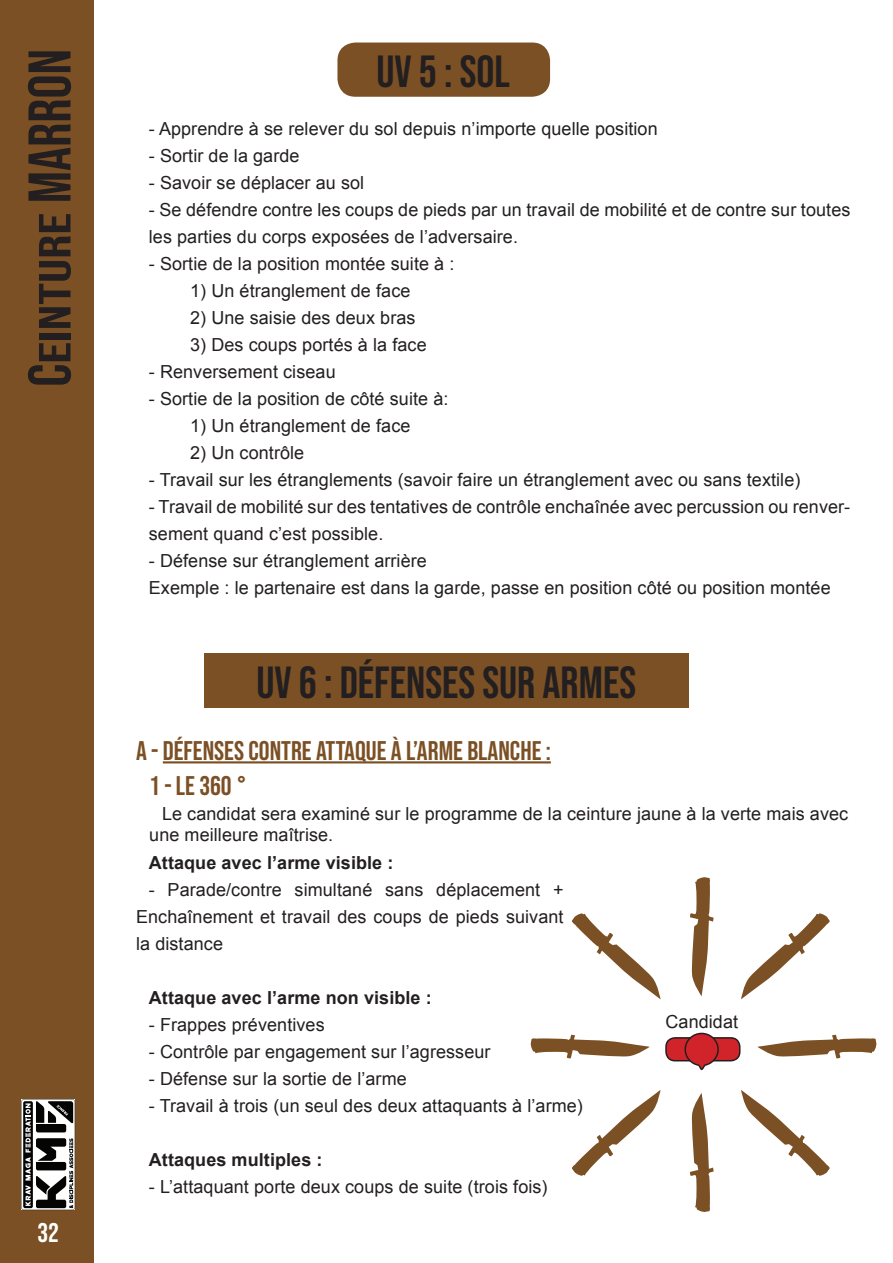
<style>
.page{position:relative;width:893px;height:1263px;background:#fff}
.page>*{position:absolute;margin:0;border:0;box-sizing:border-box;transform-origin:0 0}
.t1{font:60px "Bebas Neue";color:#231f20}
.t2{font:45px "Bebas Neue";color:#231f20}
.t3{font:27px/35.2px "Bebas Neue";color:#7b5024}
.t4{font:27px "Bebas Neue";color:#fff}
.t5{font:18px/27px "Arial";letter-spacing:.005em;color:#231f20}
.t6{font:700 18px "Arial";letter-spacing:.005em;color:#231f20}
.s1{font-size:45px}
</style>
<div class="page">
<div style="left:0;top:0;width:94px;height:1263px;background:#7b5024"></div>
<svg style="left:21px;top:1099px;width:54px;height:111px"></svg>
<div style="left:337px;top:43px;width:213px;height:54px;background:#7b5024;border-radius:18px"></div>
<div style="left:204px;top:654px;width:485px;height:54px;background:#7b5024"></div>
<hr style="left:163px;top:761px;width:388px;height:2px;background:#7b5024">
<div style="left:666px;top:1038px;width:74px;height:23px;background:#d1232a;border-radius:9px"></div>
<div style="left:665px;top:1037px;width:75px;height:24px;border:2px solid #231f20;border-radius:9px"></div>
<svg style="left:684px;top:1032px;width:36px;height:38px"></svg>
<svg style="left:757px;top:1035px;width:120px;height:23px"></svg>
<svg style="left:530px;top:1035px;width:120px;height:23px"></svg>
<svg style="left:690px;top:1093px;width:24px;height:119px"></svg>
<svg style="left:741px;top:1090px;width:89px;height:86px"></svg>
<svg style="left:572px;top:1090px;width:88px;height:86px"></svg>
<svg style="left:690px;top:877px;width:24px;height:119px"></svg>
<svg style="left:741px;top:913px;width:89px;height:86px"></svg>
<svg style="left:572px;top:913px;width:88px;height:86px"></svg>
<h1 class="t1" style="left:16px;top:387px;width:339px;rotate:-90deg">C<span class="s1">EINTURE</span> MARRON</h1>
<h3 class="t4" style="left:37px;top:1217px;width:23px">32</h3>
<h2 class="t2" style="left:376px;top:45px;width:135px">UV 5 : SOL</h2>
<p class="t5" style="left:149px;top:116px;width:510px">- Apprendre à se relever du sol depuis n’importe quelle position</p>
<p class="t5" style="left:149px;top:143px;width:152px">- Sortir de la garde</p>
<p class="t5" style="left:149px;top:170px;width:217px">- Savoir se déplacer au sol</p>
<p class="t5" style="left:149px;top:197px;width:703px">- Se défendre contre les coups de pieds par un travail de mobilité et de contre sur toutes les parties du corps exposées de l’adversaire.</p>
<p class="t5" style="left:149px;top:251px;width:307px">- Sortie de la position montée suite à :</p>
<p class="t5" style="left:190px;top:278px;width:222px">1) Un étranglement de face</p>
<p class="t5" style="left:190px;top:305px;width:227px">2) Une saisie des deux bras</p>
<p class="t5" style="left:190px;top:332px;width:238px">3) Des coups portés à la face</p>
<p class="t5" style="left:149px;top:359px;width:188px">- Renversement ciseau</p>
<p class="t5" style="left:149px;top:386px;width:301px">- Sortie de la position de côté suite à:</p>
<p class="t5" style="left:190px;top:413px;width:222px">1) Un étranglement de face</p>
<p class="t5" style="left:190px;top:440px;width:116px">2) Un contrôle</p>
<p class="t5" style="left:149px;top:467px;width:653px">- Travail sur les étranglements (savoir faire un étranglement avec ou sans textile)</p>
<p class="t5" style="left:149px;top:494px;width:703px">- Travail de mobilité sur des tentatives de contrôle enchaînée avec percussion ou renver&shy;sement quand c’est possible.</p>
<p class="t5" style="left:149px;top:548px;width:683px">- Défense sur étranglement arrière<br>Exemple : le partenaire est dans la garde, passe en position côté ou position montée</p>
<h2 class="t2" style="left:256px;top:657px;width:381px">UV 6 : DÉFENSES SUR ARMES</h2>
<h3 class="t3" style="left:149px;top:733px;width:403px;text-indent:-13px">A - DÉFENSES CONTRE ATTAQUE À L’ARME BLANCHE :<br>1 - LE 360 °</h3>
<p class="t5" style="left:149px;top:803px;width:700px;line-height:21.6px;text-indent:13px">Le candidat sera examiné sur le programme de la ceinture jaune à la verte mais avec une meilleure maîtrise.</p>
<p class="t6" style="left:149px;top:850px;width:246px">Attaque avec l’arme visible :</p>
<p class="t5" style="left:136px;top:876px;width:429px;text-align:justify;text-indent:13px">- Parade/contre simultané sans déplacement + Enchaînement et travail des coups de pieds suivant la distance</p>
<p class="t6" style="left:149px;top:985px;width:284px">Attaque avec l’arme non visible :</p>
<p class="t5" style="left:149px;top:1011px;width:177px">- Frappes préventives</p>
<p class="t5" style="left:149px;top:1038px;width:343px">- Contrôle par engagement sur l’agresseur</p>
<p class="t5" style="left:149px;top:1065px;width:259px">- Défense sur la sortie de l’arme</p>
<p class="t5" style="left:149px;top:1092px;width:436px">- Travail à trois (un seul des deux attaquants à l’arme)</p>
<p class="t6" style="left:149px;top:1147px;width:175px">Attaques multiples :</p>
<p class="t5" style="left:149px;top:1173px;width:400px">- L’attaquant porte deux coups de suite (trois fois)</p>
<p class="t5" style="left:665px;top:1008px;width:74px">Candidat</p>
</div>
